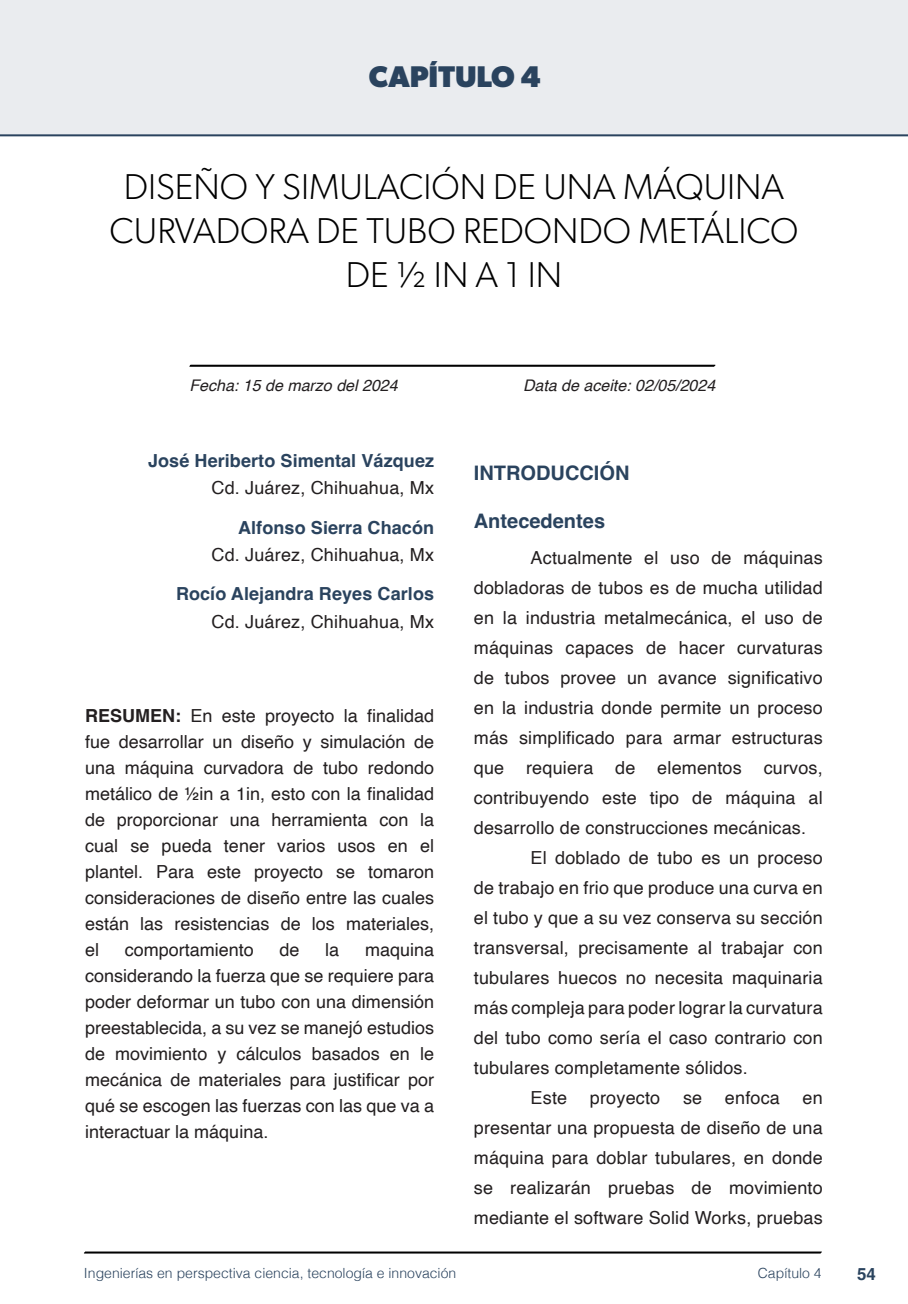
<style>
.page{position:relative;width:908px;height:1304px;background:#fff}
.page>*{position:absolute;margin:0;border:0;box-sizing:border-box;transform-origin:0 0}
.nome_artigos{font:300 36px/44px "Gibson";color:#000;text-align:center}
.capítulos{font:700 30px "Gibson";color:#2a435e}
.TITULOS{font:700 20px "Helvetica";color:#2a435e}
.Subtitulo{font:700 20px "Helvetica";color:#2a435e}
.txt{font:18px/30px "Helvetica";letter-spacing:.01em;color:#231f20;text-align:justify}
.Resumos_e_PC_TXT{font:18px/26px "Helvetica";color:#231f20;text-align:justify}
.nome_autores{font:700 18px "Helvetica";letter-spacing:.005em;color:#2a435e}
.info_autores{font:18px "Helvetica";letter-spacing:.01em;color:#231f20}
.t1{font:700 16.8px "Helvetica";color:#2a435e}
.data{font:italic 16px "Helvetica";color:#231f20}
.t2{font:300 14px "Helvetica";color:#2a435e}
.s1{font-weight:700}
</style>
<div class="page">
<svg style="left:84px;top:1251px;width:737px;height:3px;background:#515151"></svg>
<div style="left:0;top:0;width:907px;height:136px;background:#eaecef"></div>
<svg style="left:189px;top:364px;width:526px;height:3px;background:#4f4f4f"></svg>
<div style="left:44px;top:72px;width:68px;height:61px;background:#eaecef"></div>
<p class="capítulos" style="left:369px;top:58px;width:173px">CAPÍTULO 4</p>
<p class="nome_artigos" style="left:110px;top:164px;width:690px">DISEÑO Y SIMULACIÓN DE UNA MÁQUINA<br>CURVADORA DE TUBO REDONDO METÁLICO<br>DE ½ IN A 1 IN</p>
<p class="data" style="left:189px;top:373px;width:210px">Fecha: 15 de marzo del 2024</p>
<p class="data" style="left:523px;top:373px;width:194px">Data de aceite: 02/05/2024</p>
<p class="nome_autores" style="left:148px;top:450px;width:287px">José Heriberto Simental Vázquez</p>
<p class="info_autores" style="left:211px;top:474px;width:224px">Cd. Juárez, Chihuahua, Mx</p>
<p class="nome_autores" style="left:238px;top:516px;width:197px">Alfonso Sierra Chacón</p>
<p class="info_autores" style="left:211px;top:541px;width:224px">Cd. Juárez, Chihuahua, Mx</p>
<p class="nome_autores" style="left:176px;top:583px;width:259px">Rocío Alejandra Reyes Carlos</p>
<p class="info_autores" style="left:211px;top:608px;width:224px">Cd. Juárez, Chihuahua, Mx</p>
<p class="Resumos_e_PC_TXT" style="left:85px;top:703px;width:350px"><span class="s1">RESUMEN:</span> En este proyecto la finalidad fue desarrollar un diseño y simulación de una máquina curvadora de tubo redondo metálico de ½in a 1in, esto con la finalidad de proporcionar una herramienta con la cual se pueda tener varios usos en el plantel. Para este proyecto se tomaron consideraciones de diseño entre las cuales están las resistencias de los materiales, el</p>
<p class="Resumos_e_PC_TXT" style="left:125px;top:937px;width:131px">comportamiento</p>
<p class="Resumos_e_PC_TXT" style="left:279px;top:937px;width:22px">de</p>
<p class="Resumos_e_PC_TXT" style="left:325px;top:937px;width:16px">la</p>
<p class="Resumos_e_PC_TXT" style="left:85px;top:937px;width:350px;text-indent:280px">maquina considerando la fuerza que se requiere para poder deformar un tubo con una dimensión preestablecida, a su vez se manejó estudios de movimiento y cálculos basados en le mecánica de materiales para justificar por qué se escogen las fuerzas con las que va a interactuar la máquina.</p>
<p class="TITULOS" style="left:473px;top:461px;width:157px">INTRODUCCIÓN</p>
<p class="Subtitulo" style="left:473px;top:509px;width:133px">Antecedentes</p>
<p class="txt" style="left:473px;top:543px;width:350px;text-indent:57px">Actualmente el uso de máquinas dobladoras de tubos es de mucha utilidad en la industria metalmecánica, el uso de máquinas capaces de hacer curvaturas de tubos provee un avance significativo en la industria donde permite un proceso más simplificado para armar estructuras que requiera de elementos curvos, contribuyendo este tipo de máquina al desarrollo de construcciones mecánicas.</p>
<p class="txt" style="left:473px;top:843px;width:350px;text-indent:57px">El doblado de tubo es un proceso de trabajo en frio que produce una curva en el tubo y que a su vez conserva su sección transversal, precisamente al trabajar con tubulares huecos no necesita maquinaria más compleja para poder lograr la curvatura del tubo como sería el caso contrario con tubulares completamente sólidos.</p>
<p class="txt" style="left:530px;top:1083px;width:38px">Este</p>
<p class="txt" style="left:589px;top:1083px;width:72px">proyecto</p>
<p class="txt" style="left:682px;top:1083px;width:21px">se</p>
<p class="txt" style="left:724px;top:1083px;width:56px">enfoca</p>
<p class="txt" style="left:473px;top:1083px;width:350px;text-indent:328px">en presentar una propuesta de diseño de una máquina para doblar tubulares, en donde se realizarán pruebas de movimiento mediante el software Solid Works, pruebas</p>
<p class="t2" style="left:84px;top:1261px;width:373px">Ingenierías en perspectiva ciencia, tecnología e innovación</p>
<p class="t2" style="left:757px;top:1261px;width:65px">Capítulo 4</p>
<p class="t1" style="left:856px;top:1264px;width:20px">54</p>
</div>
